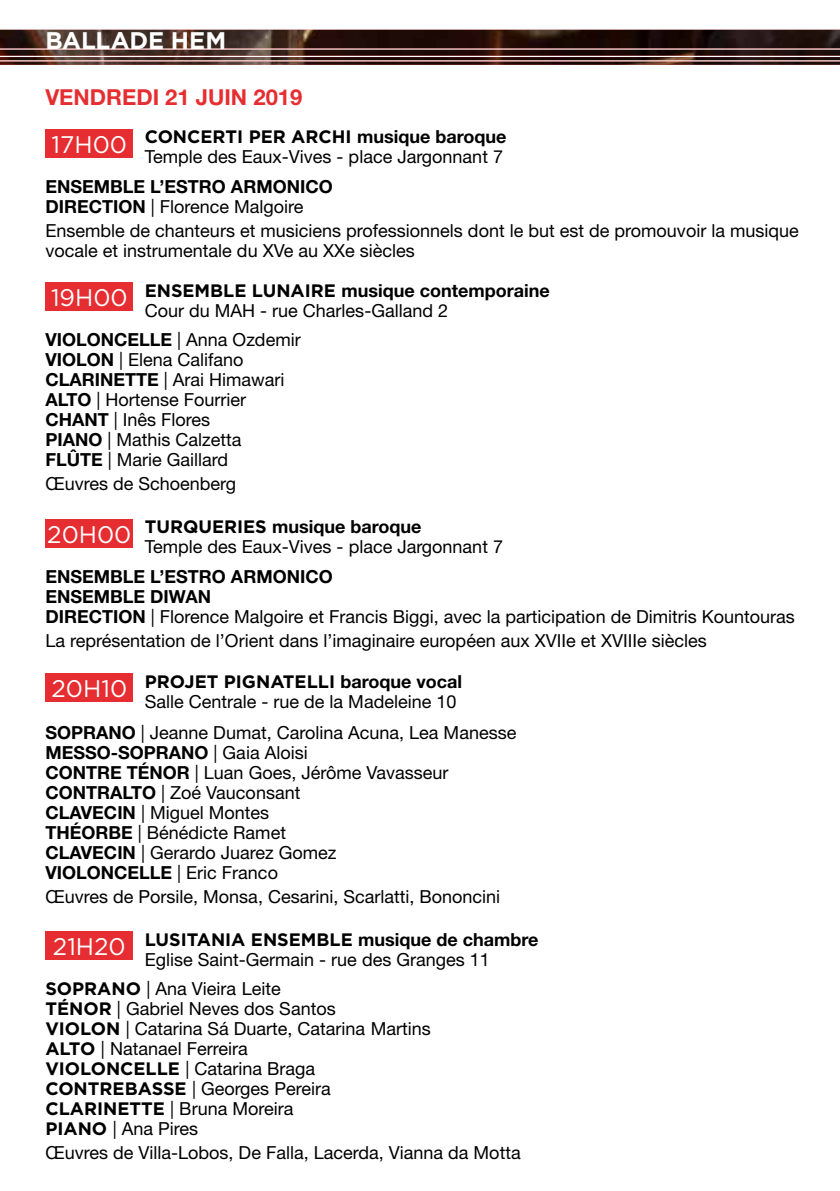
<style>
.page{position:relative;width:840px;height:1191px;background:#fff}
.page>*{position:absolute;margin:0;border:0;box-sizing:border-box;transform-origin:0 0}
.t1{font:24px "Gotham";color:#fff}
.t2{font:700 24px "Gotham";letter-spacing:-.01em;color:#fff}
.t3{font:700 22px "Helvetica Neue LT Std";color:#e62d31}
.t4{font:18px/20px "Helvetica Neue LT Std";color:#000}
.t5{font:700 18px "Gotham";color:#000}
.t6{font:700 18px/20px "Helvetica Neue LT Std";color:#000}
.s1{font-family:"Helvetica Neue LT Std"}
.s2{font-weight:400}
.s3{font-family:"Gotham";font-weight:700}
.s4{font-weight:700}
</style>
<div class="page">
<div style="left:45px;top:282px;width:88px;height:28px;background:#e62d31"></div>
<img style="left:0;top:30px;width:839px;height:35px">
<div style="left:45px;top:129px;width:88px;height:28px;background:#e62d31"></div>
<div style="left:45px;top:519px;width:88px;height:28px;background:#e62d31"></div>
<div style="left:45px;top:931px;width:88px;height:28px;background:#e62d31"></div>
<div style="left:45px;top:673px;width:88px;height:29px;background:#e62d31"></div>
<h1 class="t2" style="left:45px;top:24px;width:182px">BALLADE HEM</h1>
<p class="t3" style="left:45px;top:84px;width:258px">VENDREDI 21 JUIN 2019</p>
<p class="t5" style="left:145px;top:125px;width:363px">CONCERTI PER ARCHI <span class="s1">musique baroque</span></p>
<p class="t4" style="left:145px;top:147px;width:359px">Temple des Eaux-Vives - place Jargonnant 7</p>
<h1 class="t1" style="left:52px;top:129px;width:77px">17H00</h1>
<p class="t6" style="left:45px;top:176px;width:289px">ENSEMBLE L’ESTRO ARMONICO<br>DIRECTION <span class="s2">| Florence Malgoire</span></p>
<p class="t4" style="left:45px;top:220px;width:754px">Ensemble de chanteurs et musiciens professionnels dont le but est de promouvoir la musique vocale et instrumentale du XVe au XXe siècles</p>
<p class="t4" style="left:145px;top:280px;width:406px"><span class="s3">ENSEMBLE LUNAIRE</span> <span class="s4">musique contemporaine<br></span>Cour du MAH - rue Charles-Galland 2</p>
<h1 class="t1" style="left:51px;top:282px;width:78px">19H00</h1>
<p class="t4" style="left:45px;top:329px;width:257px"><span class="s4">VIOLONCELLE</span> | Anna Ozdemir<br><span class="s4">VIOLON</span> | Elena Califano<br><span class="s4">CLARINETTE</span> | Arai Himawari<br><span class="s4">ALTO</span> | Hortense Fourrier<br><span class="s4">CHANT</span> | Inês Flores<br><span class="s4">PIANO</span> | Mathis Calzetta<br><span class="s4">FLÛTE</span> | Marie Gaillard</p>
<p class="t4" style="left:45px;top:473px;width:192px">Œuvres de Schoenberg</p>
<p class="t4" style="left:145px;top:516px;width:359px"><span class="s3">TURQUERIES</span> <span class="s4">musique baroque<br></span>Temple des Eaux-Vives - place Jargonnant 7</p>
<h1 class="t1" style="left:47px;top:519px;width:86px">20H00</h1>
<p class="t4" style="left:45px;top:566px;width:750px"><span class="s4">ENSEMBLE L’ESTRO ARMONICO<br>ENSEMBLE DIWAN<br>DIRECTION</span> | Florence Malgoire et Francis Biggi, avec la participation de Dimitris Kountouras</p>
<p class="t4" style="left:45px;top:630px;width:662px">La représentation de l’Orient dans l’imaginaire européen aux XVIIe et XVIIIe siècles</p>
<p class="t5" style="left:145px;top:669px;width:319px">PROJET PIGNATELLI <span class="s1">baroque vocal</span></p>
<p class="t4" style="left:145px;top:691px;width:313px">Salle Centrale - rue de la Madeleine 10</p>
<h1 class="t1" style="left:52px;top:673px;width:77px">20H10</h1>
<p class="t4" style="left:45px;top:722px;width:472px"><span class="s4">SOPRANO</span> | Jeanne Dumat, Carolina Acuna, Lea Manesse<br><span class="s4">MESSO-SOPRANO</span> | Gaia Aloisi<br><span class="s4">CONTRE TÉNOR</span> | Luan Goes, Jérôme Vavasseur<br><span class="s4">CONTRALTO</span> | Zoé Vauconsant<br><span class="s4">CLAVECIN</span> | Miguel Montes<br><span class="s4">THÉORBE</span> | Bénédicte Ramet<br><span class="s4">CLAVECIN</span> | Gerardo Juarez Gomez<br><span class="s4">VIOLONCELLE</span> | Eric Franco</p>
<p class="t4" style="left:45px;top:886px;width:456px">Œuvres de Porsile, Monsa, Cesarini, Scarlatti, Bononcini</p>
<p class="t5" style="left:145px;top:927px;width:395px">LUSITANIA ENSEMBLE <span class="s1">musique de chambre</span></p>
<p class="t4" style="left:145px;top:949px;width:346px">Eglise Saint-Germain - rue des Granges 11</p>
<h1 class="t1" style="left:53px;top:931px;width:74px">21H20</h1>
<p class="t4" style="left:45px;top:978px;width:386px"><span class="s3">SOPRANO</span> | Ana Vieira Leite<br><span class="s3">TÉNOR</span> | Gabriel Neves dos Santos<br><span class="s3">VIOLON</span> | Catarina Sá Duarte, Catarina Martins<br><span class="s3">ALTO</span> | Natanael Ferreira<br><span class="s3">VIOLONCELLE</span> | Catarina Braga<br><span class="s3">CONTREBASSE</span> | Georges Pereira<br><span class="s3">CLARINETTE</span> | Bruna Moreira<br><span class="s3">PIANO</span> | Ana Pires</p>
<p class="t4" style="left:45px;top:1142px;width:476px">Œuvres de Villa-Lobos, De Falla, Lacerda, Vianna da Motta</p>
</div>
